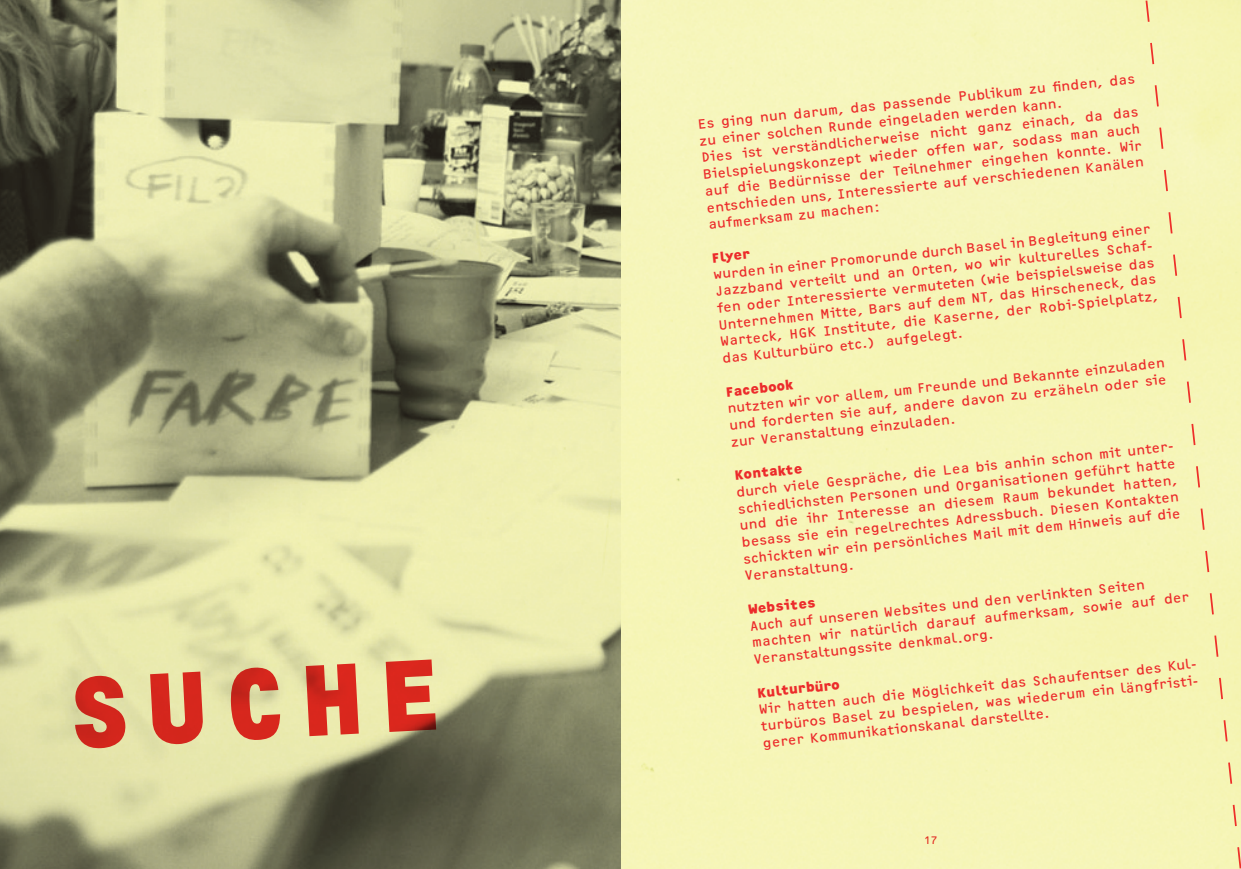
<style>
.page{position:relative;width:1241px;height:869px;background:#fff}
.page>*{position:absolute;margin:0;border:0;box-sizing:border-box;transform-origin:0 0}
.t1{font:700 105px "OCRF";color:#ec2b2b}
.t2{font:14px/16.8px "OCRF";color:#ec2b2b;text-align:justify}
.t3{font:700 14px "OCRF";color:#ec2b2b}
.t4{font:10.5px "OCRF";color:#eb292b}
</style>
<div class="page">
<div style="left:620px;top:0;width:519px;height:868px;background:#f6f5b8"></div>
<img style="left:0;top:0;width:620px;height:868px">
<div style="left:1139px;top:0;width:101px;height:868px;background:#f5f5b6"></div>
<h1 class="t1" style="left:62px;top:644px;width:380px;rotate:-3deg">SUCHE</h1>
<p class="t2" style="left:696px;top:115px;width:441px;text-align:left;rotate:-6deg">Es ging nun darum, das passende Publikum zu fi nden, das zu einer solchen Runde eingeladen werden kann.<br>Dies ist verständlicherweise nicht ganz einach, da das Bielspielungskonzept wieder offen war, sodass man auch auf die Bedürnisse der Teilnehmer eingehen konnte. Wir entschieden uns, Interessierte auf verschiedenen Kanälen aufmerksam zu machen:</p>
<p class="t3" style="left:710px;top:249px;width:40px;rotate:-6deg">Flyer</p>
<p class="t2" style="left:712px;top:266px;width:442px;rotate:-6deg">wurden in einer Promorunde durch Basel in Begleitung einer Jazzband verteilt und an Orten, wo wir kulturelles Schaf&shy;fen oder Interessierte vermuteten (wie beispielsweise das Unternehmen Mitte, Bars auf dem NT, das Hirscheneck, das Warteck, HGK Institute, die Kaserne, der Robi-Spielplatz, das Kulturbüro etc.) aufgelegt.</p>
<p class="t3" style="left:724px;top:382px;width:69px;rotate:-6deg">Facebook</p>
<p class="t2" style="left:726px;top:399px;width:441px;rotate:-6deg">nutzten wir vor allem, um Freunde und Bekannte einzuladen und forderten sie auf, andere davon zu erzäheln oder sie zur Veranstaltung einzuladen.</p>
<p class="t3" style="left:733px;top:466px;width:70px;rotate:-6deg">Kontakte</p>
<p class="t2" style="left:735px;top:483px;width:442px;rotate:-6deg">durch viele Gespräche, die Lea bis anhin schon mit unter&shy;schiedlichsten Personen und Organisationen geführt hatte und die ihr Interesse an diesem Raum bekundet hatten, besass sie ein regelrechtes Adressbuch. Diesen Kontakten schickten wir ein persönliches Mail mit dem Hinweis auf die Veranstaltung.</p>
<p class="t3" style="left:747px;top:600px;width:69px;rotate:-6deg">Websites</p>
<p class="t2" style="left:749px;top:616px;width:441px;text-align:left;rotate:-6deg">Auch auf unseren Websites und den verlinkten Seiten machten wir natürlich darauf aufmerksam, sowie auf der<br>Veranstaltungssite denkmal.org.</p>
<p class="t3" style="left:756px;top:683px;width:84px;rotate:-6deg">Kulturbüro</p>
<p class="t2" style="left:758px;top:700px;width:442px;rotate:-6deg">Wir hatten auch die Möglichkeit das Schaufentser des Kul&shy;turbüros Basel zu bespielen, was wiederum ein längfristi&shy;gerer Kommunikationskanal darstellte.</p>
<p class="t4" style="left:923px;top:833px;width:15px">17</p>
</div>
